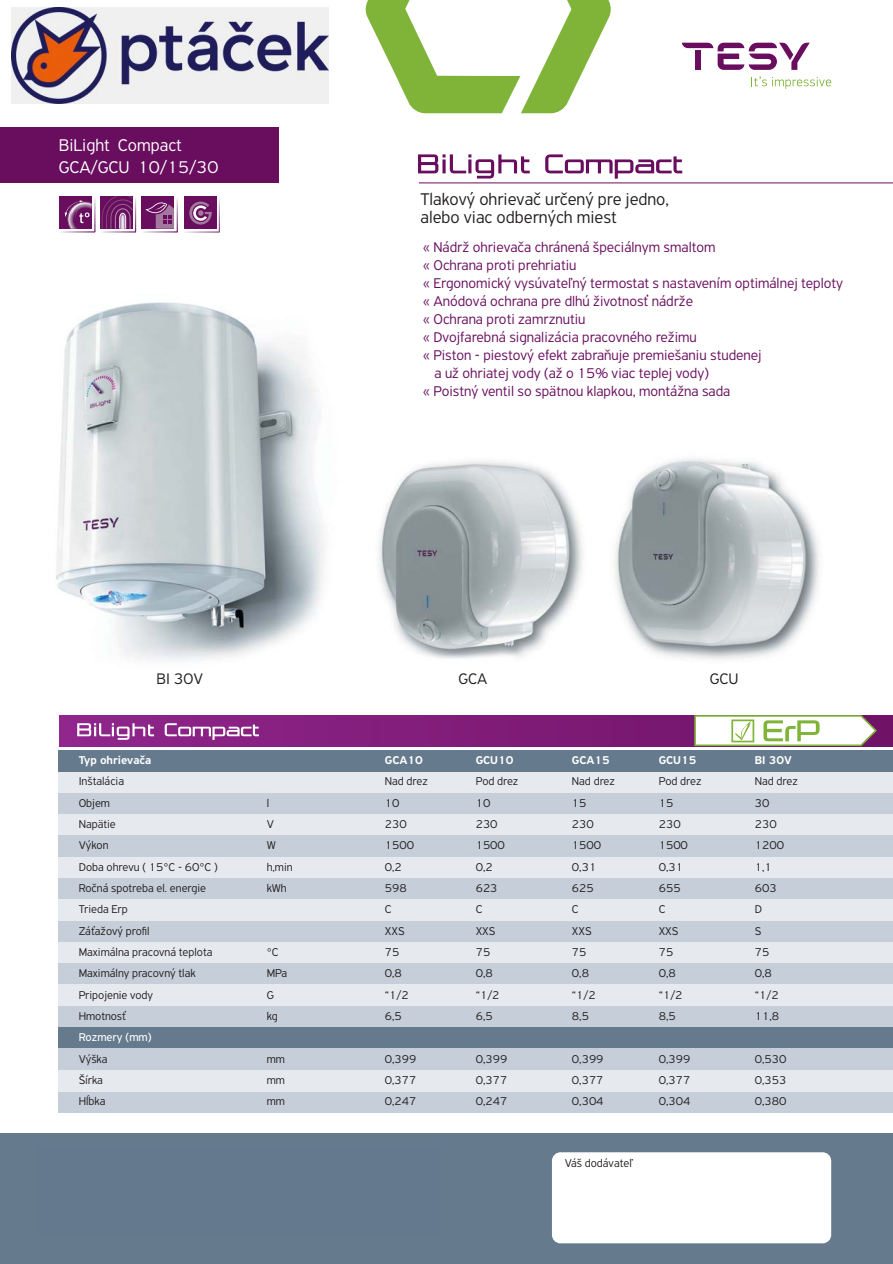
<style>
.page{position:relative;width:893px;height:1264px;background:#fff}
.page>*{position:absolute;margin:0;border:0;box-sizing:border-box;transform-origin:0 0}
.t1{font:300 18px/18px "PF Highway Sans Pro";color:#231f20}
.t2{font:300 18px/21.6px "PF Highway Sans Pro";color:#fff}
.t3{font:300 16.2px "PF Highway Sans Pro";color:#231f20}
.t4{font:300 15px "PF Highway Sans Pro";color:#690d5e}
.t5{font:300 12px "PF Highway Sans Pro";color:#231f20}
.t6{font:500 12px "PF Highway Sans Pro";color:#fff}
.t7{font:12px "PF Highway Sans Pro";color:#fff}
</style>
<div class="page">
<svg style="left:682px;top:43px;width:128px;height:27px"></svg>
<svg style="left:751px;top:76px;width:80px;height:13px"></svg>
<svg style="left:365px;top:0;width:246px;height:113px"></svg>
<img style="left:56px;top:302px;width:268px;height:360px">
<svg style="left:545px;top:154px;width:137px;height:25px"></svg>
<svg style="left:418px;top:154px;width:112px;height:24px"></svg>
<div style="left:0;top:127px;width:279px;height:56px;background:#690d5e"></div>
<div style="left:0;top:1133px;width:893px;height:130px;background:#657a8d"></div>
<div style="left:552px;top:1151px;width:279px;height:91px;background:#fff;border-radius:9px"></div>
<hr style="left:419px;top:182px;width:474px;height:1px;background:#690d5e">
<svg style="left:59px;top:196px;width:77px;height:36px"></svg>
<svg style="left:184px;top:196px;width:36px;height:36px"></svg>
<svg style="left:142px;top:196px;width:36px;height:36px"></svg>
<svg style="left:60px;top:715px;width:833px;height:31px;background:#821d7b"></svg>
<svg style="left:694px;top:715px;width:183px;height:31px"></svg>
<div style="left:59px;top:750px;width:834px;height:21px;background:#657a8d"></div>
<div style="left:59px;top:771px;width:834px;height:22px;background:#e6eaef"></div>
<div style="left:59px;top:793px;width:834px;height:21px;background:#c5ced9"></div>
<div style="left:59px;top:814px;width:834px;height:21px;background:#e6eaef"></div>
<div style="left:59px;top:835px;width:834px;height:21px;background:#c5ced9"></div>
<div style="left:59px;top:856px;width:834px;height:22px;background:#e6eaef"></div>
<div style="left:59px;top:878px;width:834px;height:21px;background:#c5ced9"></div>
<div style="left:59px;top:899px;width:834px;height:21px;background:#e6eaef"></div>
<div style="left:59px;top:920px;width:834px;height:22px;background:#c5ced9"></div>
<div style="left:59px;top:942px;width:834px;height:21px;background:#e6eaef"></div>
<div style="left:59px;top:963px;width:834px;height:21px;background:#c5ced9"></div>
<div style="left:59px;top:984px;width:834px;height:21px;background:#e6eaef"></div>
<div style="left:59px;top:1005px;width:834px;height:22px;background:#c5ced9"></div>
<div style="left:59px;top:1027px;width:834px;height:21px;background:#657a8d"></div>
<div style="left:59px;top:1048px;width:834px;height:21px;background:#c5ced9"></div>
<div style="left:59px;top:1090px;width:834px;height:22px;background:#c5ced9"></div>
<div style="left:59px;top:1069px;width:834px;height:21px;background:#e6eaef"></div>
<svg style="left:165px;top:723px;width:94px;height:16px"></svg>
<svg style="left:77px;top:723px;width:77px;height:16px"></svg>
<img style="left:378px;top:461px;width:205px;height:198px">
<img style="left:615px;top:458px;width:205px;height:202px">
<img style="left:11px;top:7px;width:317px;height:96px">
<h1 class="t2" style="left:59px;top:136px;width:161px">BiLight Compact<br>GCA/GCU 10/15/30</h1>
<h1 class="t1" style="left:420px;top:191px;width:250px">Tlakový ohrievač určený pre jedno, alebo viac odberných miest</h1>
<p class="t4" style="left:423px;top:241px;width:294px">« Nádrž ohrievača chránená špeciálnym smaltom</p>
<p class="t4" style="left:423px;top:259px;width:155px">« Ochrana proti prehriatiu</p>
<p class="t4" style="left:423px;top:277px;width:422px">« Ergonomický vysúvateľný termostat s nastavením optimálnej teploty</p>
<p class="t4" style="left:423px;top:295px;width:272px">« Anódová ochrana pre dlhú životnosť nádrže</p>
<p class="t4" style="left:423px;top:313px;width:164px">« Ochrana proti zamrznutiu</p>
<p class="t4" style="left:423px;top:331px;width:275px">« Dvojfarebná signalizácia pracovného režimu</p>
<p class="t4" style="left:423px;top:349px;width:340px">« Piston - piestový efekt zabraňuje premiešaniu studenej</p>
<p class="t4" style="left:434px;top:367px;width:276px">a už ohriatej vody (až o 15% viac teplej vody)</p>
<p class="t4" style="left:423px;top:385px;width:309px">« Poistný ventil so spätnou klapkou, montážna sada</p>
<h2 class="t3" style="left:156px;top:672px;width:48px">BI 30V</h2>
<h2 class="t3" style="left:458px;top:673px;width:30px">GCA</h2>
<h2 class="t3" style="left:710px;top:672px;width:30px">GCU</h2>
<p class="t6" style="left:79px;top:752px;width:74px">Typ ohrievača</p>
<p class="t6" style="left:385px;top:752px;width:39px">GCA10</p>
<p class="t6" style="left:476px;top:752px;width:39px">GCU10</p>
<p class="t6" style="left:572px;top:752px;width:39px">GCA15</p>
<p class="t6" style="left:659px;top:752px;width:39px">GCU15</p>
<p class="t6" style="left:755px;top:752px;width:39px">BI 30V</p>
<p class="t5" style="left:79px;top:777px;width:47px">Inštalácia</p>
<p class="t5" style="left:385px;top:777px;width:44px">Nad drez</p>
<p class="t5" style="left:476px;top:777px;width:44px">Pod drez</p>
<p class="t5" style="left:572px;top:777px;width:44px">Nad drez</p>
<p class="t5" style="left:659px;top:777px;width:44px">Pod drez</p>
<p class="t5" style="left:755px;top:777px;width:44px">Nad drez</p>
<p class="t5" style="left:79px;top:798px;width:33px">Objem</p>
<p class="t5" style="left:267px;top:798px;width:4px">l</p>
<p class="t5" style="left:385px;top:798px;width:16px">10</p>
<p class="t5" style="left:476px;top:798px;width:16px">10</p>
<p class="t5" style="left:572px;top:798px;width:16px">15</p>
<p class="t5" style="left:659px;top:798px;width:16px">15</p>
<p class="t5" style="left:755px;top:798px;width:16px">30</p>
<p class="t5" style="left:79px;top:819px;width:39px">Napätie</p>
<p class="t5" style="left:267px;top:819px;width:9px">V</p>
<p class="t5" style="left:385px;top:819px;width:23px">230</p>
<p class="t5" style="left:476px;top:819px;width:23px">230</p>
<p class="t5" style="left:572px;top:819px;width:23px">230</p>
<p class="t5" style="left:659px;top:819px;width:23px">230</p>
<p class="t5" style="left:755px;top:819px;width:23px">230</p>
<p class="t5" style="left:79px;top:840px;width:31px">Výkon</p>
<p class="t5" style="left:267px;top:840px;width:11px">W</p>
<p class="t5" style="left:385px;top:840px;width:31px">1500</p>
<p class="t5" style="left:476px;top:840px;width:31px">1500</p>
<p class="t5" style="left:572px;top:840px;width:31px">1500</p>
<p class="t5" style="left:659px;top:840px;width:31px">1500</p>
<p class="t5" style="left:755px;top:840px;width:31px">1200</p>
<p class="t5" style="left:79px;top:862px;width:140px">Doba ohrevu ( 15°C - 60°C )</p>
<p class="t5" style="left:267px;top:862px;width:27px">h,min</p>
<p class="t5" style="left:385px;top:862px;width:19px">0,2</p>
<p class="t5" style="left:476px;top:862px;width:19px">0,2</p>
<p class="t5" style="left:572px;top:862px;width:26px">0,31</p>
<p class="t5" style="left:659px;top:862px;width:26px">0,31</p>
<p class="t5" style="left:755px;top:862px;width:19px">1,1</p>
<p class="t5" style="left:79px;top:883px;width:129px">Ročná spotreba el. energie</p>
<p class="t5" style="left:267px;top:883px;width:22px">kWh</p>
<p class="t5" style="left:385px;top:883px;width:23px">598</p>
<p class="t5" style="left:476px;top:883px;width:23px">623</p>
<p class="t5" style="left:572px;top:883px;width:23px">625</p>
<p class="t5" style="left:659px;top:883px;width:23px">655</p>
<p class="t5" style="left:755px;top:883px;width:23px">603</p>
<p class="t5" style="left:79px;top:904px;width:51px">Trieda Erp</p>
<p class="t5" style="left:385px;top:904px;width:8px">C</p>
<p class="t5" style="left:476px;top:904px;width:8px">C</p>
<p class="t5" style="left:572px;top:904px;width:8px">C</p>
<p class="t5" style="left:659px;top:904px;width:8px">C</p>
<p class="t5" style="left:755px;top:904px;width:9px">D</p>
<p class="t5" style="left:79px;top:926px;width:72px">Záťažový profil</p>
<p class="t5" style="left:385px;top:926px;width:21px">XXS</p>
<p class="t5" style="left:476px;top:926px;width:21px">XXS</p>
<p class="t5" style="left:572px;top:926px;width:21px">XXS</p>
<p class="t5" style="left:659px;top:926px;width:21px">XXS</p>
<p class="t5" style="left:755px;top:926px;width:8px">S</p>
<p class="t5" style="left:79px;top:947px;width:135px">Maximálna pracovná teplota</p>
<p class="t5" style="left:267px;top:947px;width:13px">°C</p>
<p class="t5" style="left:385px;top:947px;width:16px">75</p>
<p class="t5" style="left:476px;top:947px;width:16px">75</p>
<p class="t5" style="left:572px;top:947px;width:16px">75</p>
<p class="t5" style="left:659px;top:947px;width:16px">75</p>
<p class="t5" style="left:755px;top:947px;width:16px">75</p>
<p class="t5" style="left:79px;top:968px;width:119px">Maximálny pracovný tlak</p>
<p class="t5" style="left:267px;top:968px;width:22px">MPa</p>
<p class="t5" style="left:385px;top:968px;width:19px">0,8</p>
<p class="t5" style="left:476px;top:968px;width:19px">0,8</p>
<p class="t5" style="left:572px;top:968px;width:19px">0,8</p>
<p class="t5" style="left:659px;top:968px;width:19px">0,8</p>
<p class="t5" style="left:755px;top:968px;width:19px">0,8</p>
<p class="t5" style="left:79px;top:990px;width:76px">Pripojenie vody</p>
<p class="t5" style="left:267px;top:990px;width:9px">G</p>
<p class="t5" style="left:385px;top:990px;width:25px">“1/2</p>
<p class="t5" style="left:476px;top:990px;width:25px">“1/2</p>
<p class="t5" style="left:572px;top:990px;width:25px">“1/2</p>
<p class="t5" style="left:659px;top:990px;width:25px">“1/2</p>
<p class="t5" style="left:755px;top:990px;width:25px">“1/2</p>
<p class="t5" style="left:79px;top:1011px;width:49px">Hmotnosť</p>
<p class="t5" style="left:267px;top:1011px;width:13px">kg</p>
<p class="t5" style="left:385px;top:1011px;width:19px">6,5</p>
<p class="t5" style="left:476px;top:1011px;width:19px">6,5</p>
<p class="t5" style="left:572px;top:1011px;width:19px">8,5</p>
<p class="t5" style="left:659px;top:1011px;width:19px">8,5</p>
<p class="t5" style="left:755px;top:1011px;width:26px">11,8</p>
<p class="t7" style="left:79px;top:1029px;width:75px">Rozmery (mm)</p>
<p class="t5" style="left:79px;top:1053px;width:30px">Výška</p>
<p class="t5" style="left:267px;top:1053px;width:20px">mm</p>
<p class="t5" style="left:385px;top:1053px;width:33px">0,399</p>
<p class="t5" style="left:476px;top:1053px;width:33px">0,399</p>
<p class="t5" style="left:572px;top:1053px;width:33px">0,399</p>
<p class="t5" style="left:659px;top:1053px;width:33px">0,399</p>
<p class="t5" style="left:755px;top:1053px;width:33px">0,530</p>
<p class="t5" style="left:79px;top:1075px;width:26px">Šírka</p>
<p class="t5" style="left:267px;top:1075px;width:20px">mm</p>
<p class="t5" style="left:385px;top:1075px;width:33px">0,377</p>
<p class="t5" style="left:476px;top:1075px;width:33px">0,377</p>
<p class="t5" style="left:572px;top:1075px;width:33px">0,377</p>
<p class="t5" style="left:659px;top:1075px;width:33px">0,377</p>
<p class="t5" style="left:755px;top:1075px;width:33px">0,353</p>
<p class="t5" style="left:79px;top:1096px;width:28px">Hĺbka</p>
<p class="t5" style="left:267px;top:1096px;width:20px">mm</p>
<p class="t5" style="left:385px;top:1096px;width:33px">0,247</p>
<p class="t5" style="left:476px;top:1096px;width:33px">0,247</p>
<p class="t5" style="left:572px;top:1096px;width:33px">0,304</p>
<p class="t5" style="left:659px;top:1096px;width:33px">0,304</p>
<p class="t5" style="left:755px;top:1096px;width:33px">0,380</p>
<p class="t5" style="left:565px;top:1158px;width:70px">Váš dodávateľ</p>
</div>
